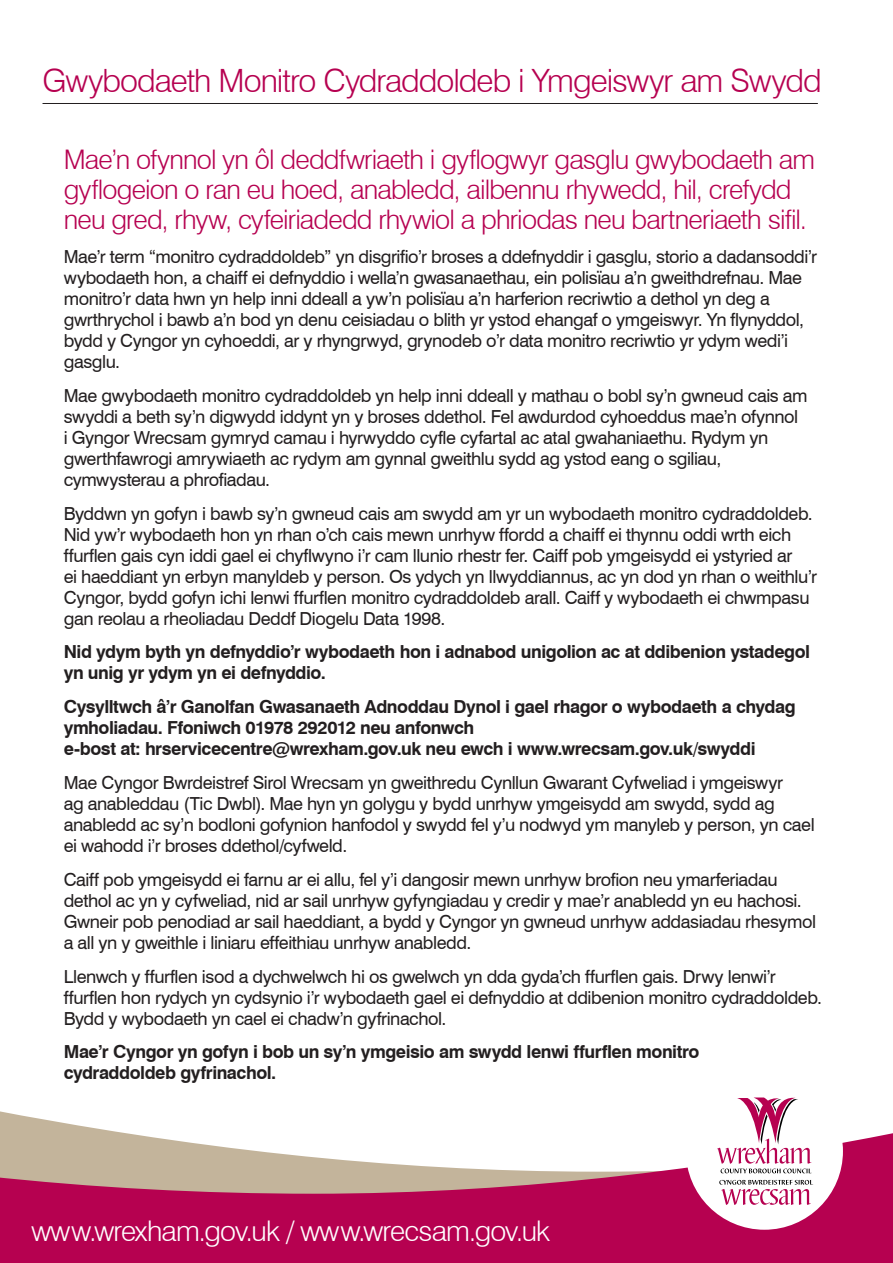
<style>
.page{position:relative;width:893px;height:1263px;background:#fff}
.page>*{position:absolute;margin:0;border:0;box-sizing:border-box;transform-origin:0 0}
.t1{font:300 32.1px "Swiss 721 BT";letter-spacing:-.03em;color:#b60150}
.t2{font:300 28.5px "Swiss 721 BT";letter-spacing:-.025em;color:#fff}
.t3{font:300 27px/30px "Swiss 721 BT";letter-spacing:-.03em;color:#b60150}
.t4{font:18px/21px "Swiss 721 BT";letter-spacing:-.025em;color:#231f20}
.t5{font:700 18px/21px "Swiss 721 BT";letter-spacing:-.025em;color:#231f20}
</style>
<div class="page">
<svg style="left:0;top:1111px;width:81px;height:15px"></svg>
<svg style="left:0;top:1126px;width:893px;height:137px;fill:#b60150"></svg>
<svg style="left:686px;top:1097px;width:157px;height:133px"></svg>
<hr style="left:43px;top:103px;width:775px;height:1px;background:#231f20">
<p class="t1" style="left:43px;top:62px;width:781px">Gwybodaeth Monitro Cydraddoldeb i Ymgeiswyr am Swydd</p>
<p class="t3" style="left:64px;top:145px;width:753px">Mae’n ofynnol yn ôl deddfwriaeth i gyflogwyr gasglu gwybodaeth am gyflogeion o ran eu hoed, anabledd, ailbennu rhywedd, hil, crefydd neu gred, rhyw, cyfeiriadedd rhywiol a phriodas neu bartneriaeth sifil.</p>
<p class="t4" style="left:64px;top:246px;width:755px">Mae’r term “monitro cydraddoldeb” yn disgrifio’r broses a ddefnyddir i gasglu, storio a dadansoddi’r wybodaeth hon, a chaiff ei defnyddio i wella’n gwasanaethau, ein polisïau a’n gweithdrefnau. Mae monitro’r data hwn yn help inni ddeall a yw’n polisïau a’n harferion recriwtio a dethol yn deg a gwrthrychol i bawb a’n bod yn denu ceisiadau o blith yr ystod ehangaf o ymgeiswyr. Yn flynyddol, bydd y Cyngor yn cyhoeddi, ar y rhyngrwyd, grynodeb o’r data monitro recriwtio yr ydym wedi’i gasglu.</p>
<p class="t4" style="left:64px;top:385px;width:745px">Mae gwybodaeth monitro cydraddoldeb yn help inni ddeall y mathau o bobl sy’n gwneud cais am swyddi a beth sy’n digwydd iddynt yn y broses ddethol. Fel awdurdod cyhoeddus mae’n ofynnol<br>i Gyngor Wrecsam gymryd camau i hyrwyddo cyfle cyfartal ac atal gwahaniaethu. Rydym yn gwerthfawrogi amrywiaeth ac rydym am gynnal gweithlu sydd ag ystod eang o sgiliau, cymwysterau a phrofiadau.</p>
<p class="t4" style="left:64px;top:503px;width:755px">Byddwn yn gofyn i bawb sy’n gwneud cais am swydd am yr un wybodaeth monitro cydraddoldeb.<br>Nid yw’r wybodaeth hon yn rhan o’ch cais mewn unrhyw ffordd a chaiff ei thynnu oddi wrth eich ffurflen gais cyn iddi gael ei chyflwyno i’r cam llunio rhestr fer. Caiff pob ymgeisydd ei ystyried ar<br>ei haeddiant yn erbyn manyldeb y person. Os ydych yn llwyddiannus, ac yn dod yn rhan o weithlu’r Cyngor, bydd gofyn ichi lenwi ffurflen monitro cydraddoldeb arall. Caiff y wybodaeth ei chwmpasu gan reolau a rheoliadau Deddf Diogelu Data 1998.</p>
<p class="t5" style="left:64px;top:641px;width:748px">Nid ydym byth yn defnyddio’r wybodaeth hon i adnabod unigolion ac at ddibenion ystadegol yn unig yr ydym yn ei defnyddio.</p>
<p class="t5" style="left:64px;top:696px;width:733px">Cysylltwch â’r Ganolfan Gwasanaeth Adnoddau Dynol i gael rhagor o wybodaeth a chydag ymholiadau. Ffoniwch 01978 292012 neu anfonwch<br>e-bost at: hrservicecentre@wrexham.gov.uk neu ewch i www.wrecsam.gov.uk/swyddi</p>
<p class="t4" style="left:64px;top:772px;width:752px">Mae Cyngor Bwrdeistref Sirol Wrecsam yn gweithredu Cynllun Gwarant Cyfweliad i ymgeiswyr<br>ag anableddau (Tic Dwbl). Mae hyn yn golygu y bydd unrhyw ymgeisydd am swydd, sydd ag anabledd ac sy’n bodloni gofynion hanfodol y swydd fel y’u nodwyd ym manyleb y person, yn cael ei wahodd i’r broses ddethol/cyfweld.</p>
<p class="t4" style="left:64px;top:869px;width:754px">Caiff pob ymgeisydd ei farnu ar ei allu, fel y’i dangosir mewn unrhyw brofion neu ymarferiadau dethol ac yn y cyfweliad, nid ar sail unrhyw gyfyngiadau y credir y mae’r anabledd yn eu hachosi.<br>Gwneir pob penodiad ar sail haeddiant, a bydd y Cyngor yn gwneud unrhyw addasiadau rhesymol a all yn y gweithle i liniaru effeithiau unrhyw anabledd.</p>
<p class="t4" style="left:64px;top:965px;width:760px">Llenwch y ffurflen isod a dychwelwch hi os gwelwch yn dda gyda’ch ffurflen gais. Drwy lenwi’r ffurflen hon rydych yn cydsynio i’r wybodaeth gael ei defnyddio at ddibenion monitro cydraddoldeb.<br>Bydd y wybodaeth yn cael ei chadw’n gyfrinachol.</p>
<p class="t5" style="left:64px;top:1041px;width:637px">Mae’r Cyngor yn gofyn i bob un sy’n ymgeisio am swydd lenwi ffurflen monitro cydraddoldeb gyfrinachol.</p>
<p class="t2" style="left:31px;top:1213px;width:520px">www.wrexham.gov.uk / www.wrecsam.gov.uk</p>
</div>
